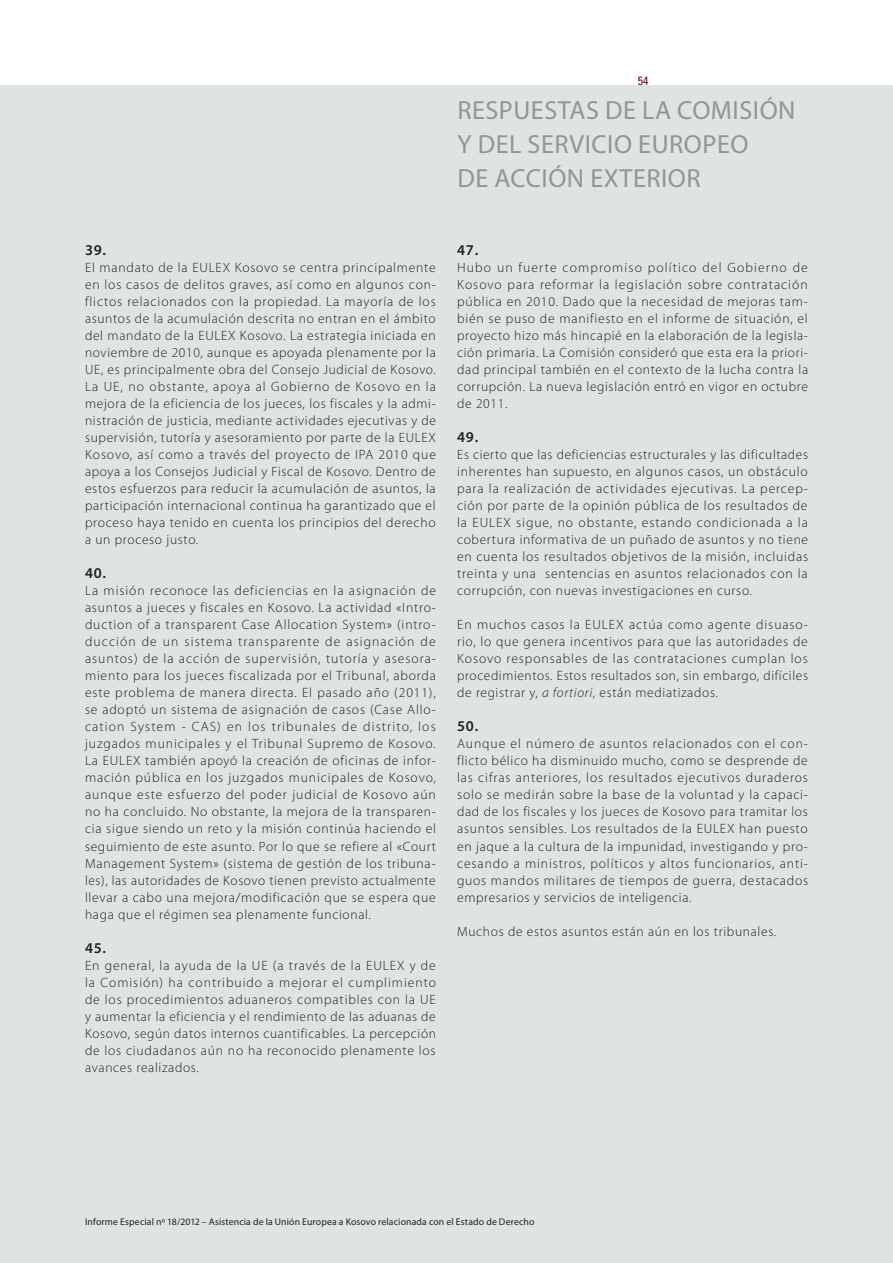
<style>
.page{position:relative;width:893px;height:1263px;background:#fff}
.page>*{position:absolute;margin:0;border:0;box-sizing:border-box;transform-origin:0 0}
.t1{font:26.25px/34px "Myriad Pro";letter-spacing:.02em;color:#939598}
.K_03_-_REP_CHIFFRE{font:600 15px "Myriad Pro";letter-spacing:.05em;color:#231f20}
.K_04_-_REP_TEXTE_COU{font:300 13.5px/17px "Myriad Pro";letter-spacing:.05em;color:#231f20;text-align:justify}
.t2{font:condensed 12px "Univers LT Std";color:#7a062a}
.t3{font:9.75px "Myriad Pro";letter-spacing:.015em;color:#231f20}
.s1{font-style:italic}
</style>
<div class="page">
<div style="left:0;top:85px;width:893px;height:1178px;background:#dfe3e2"></div>
<p class="t2" style="left:638px;top:73px;width:12px">54</p>
<h1 class="t1" style="left:457px;top:94px;width:340px">RESPUESTAS DE LA COMISIÓN<br>Y DEL SERVICIO EUROPEO<br>DE ACCIÓN EXTERIOR</h1>
<p class="K_03_-_REP_CHIFFRE" style="left:85px;top:242px;width:23px">39.</p>
<p class="K_04_-_REP_TEXTE_COU" style="left:85px;top:259px;width:353px">El mandato de la EULEX Kosovo se centra principalmente en los casos de delitos graves, así como en algunos con&shy;flictos relacionados con la propiedad. La mayoría de los asuntos de la acumulación descrita no entran en el ámbito del mandato de la EULEX Kosovo. La estrategia iniciada en noviembre de 2010, aunque es apoyada plenamente por la UE, es principalmente obra del Consejo Judicial de Kosovo.<br>La UE, no obstante, apoya al Gobierno de Kosovo en la mejora de la eficiencia de los jueces, los fiscales y la admi&shy;nistración de justicia, mediante actividades ejecutivas y de supervisión, tutoría y asesoramiento por parte de la EULEX Kosovo, así como a través del proyecto de IPA 2010 que apoya a los Consejos Judicial y Fiscal de Kosovo. Dentro de estos esfuerzos para reducir la acumulación de asuntos, la participación internacional continua ha garantizado que el proceso haya tenido en cuenta los principios del derecho a un proceso justo.</p>
<p class="K_03_-_REP_CHIFFRE" style="left:85px;top:565px;width:23px">40.</p>
<p class="K_04_-_REP_TEXTE_COU" style="left:85px;top:583px;width:352px">La misión reconoce las deficiencias en la asignación de asuntos a jueces y fiscales en Kosovo. La actividad «Intro&shy;duction of a transparent Case Allocation System» (intro&shy;ducción de un sistema transparente de asignación de asuntos) de la acción de supervisión, tutoría y asesora&shy;miento para los jueces fiscalizada por el Tribunal, aborda este problema de manera directa. El pasado año (2011), se adoptó un sistema de asignación de casos (Case Allo&shy;cation System - CAS) en los tribunales de distrito, los juzgados municipales y el Tribunal Supremo de Kosovo.<br>La EULEX también apoyó la creación de oficinas de infor&shy;mación pública en los juzgados municipales de Kosovo, aunque este esfuerzo del poder judicial de Kosovo aún no ha concluido. No obstante, la mejora de la transparen&shy;cia sigue siendo un reto y la misión continúa haciendo el seguimiento de este asunto. Por lo que se refiere al «Court Management System» (sistema de gestión de los tribuna&shy;les), las autoridades de Kosovo tienen previsto actualmente llevar a cabo una mejora/modificación que se espera que haga que el régimen sea plenamente funcional.</p>
<p class="K_03_-_REP_CHIFFRE" style="left:85px;top:939px;width:23px">45.</p>
<p class="K_04_-_REP_TEXTE_COU" style="left:85px;top:957px;width:352px">En general, la ayuda de la UE (a través de la EULEX y de la Comisión) ha contribuido a mejorar el cumplimiento de los procedimientos aduaneros compatibles con la UE y aumentar la eficiencia y el rendimiento de las aduanas de Kosovo, según datos internos cuantificables. La percepción de los ciudadanos aún no ha reconocido plenamente los avances realizados.</p>
<p class="K_03_-_REP_CHIFFRE" style="left:457px;top:242px;width:23px">47.</p>
<p class="K_04_-_REP_TEXTE_COU" style="left:457px;top:259px;width:353px">Hubo un fuerte compromiso político del Gobierno de Kosovo para reformar la legislación sobre contratación pública en 2010. Dado que la necesidad de mejoras tam&shy;bién se puso de manifiesto en el informe de situación, el proyecto hizo más hincapié en la elaboración de la legisla&shy;ción primaria. La Comisión consideró que esta era la priori&shy;dad principal también en el contexto de la lucha contra la corrupción. La nueva legislación entró en vigor en octubre de 2011.</p>
<p class="K_03_-_REP_CHIFFRE" style="left:457px;top:429px;width:23px">49.</p>
<p class="K_04_-_REP_TEXTE_COU" style="left:457px;top:446px;width:352px">Es cierto que las deficiencias estructurales y las dificultades inherentes han supuesto, en algunos casos, un obstáculo para la realización de actividades ejecutivas. La percep&shy;ción por parte de la opinión pública de los resultados de la EULEX sigue, no obstante, estando condicionada a la cobertura informativa de un puñado de asuntos y no tiene en cuenta los resultados objetivos de la misión, incluidas treinta y una sentencias en asuntos relacionados con la corrupción, con nuevas investigaciones en curso.</p>
<p class="K_04_-_REP_TEXTE_COU" style="left:457px;top:617px;width:352px">En muchos casos la EULEX actúa como agente disuaso&shy;rio, lo que genera incentivos para que las autoridades de Kosovo responsables de las contrataciones cumplan los procedimientos. Estos resultados son, sin embargo, difíciles de registrar y, <span class="s1">a fortiori</span>, están mediatizados.</p>
<p class="K_03_-_REP_CHIFFRE" style="left:457px;top:718px;width:23px">50.</p>
<p class="K_04_-_REP_TEXTE_COU" style="left:457px;top:736px;width:352px">Aunque el número de asuntos relacionados con el con&shy;flicto bélico ha disminuido mucho, como se desprende de las cifras anteriores, los resultados ejecutivos duraderos solo se medirán sobre la base de la voluntad y la capaci&shy;dad de los fiscales y los jueces de Kosovo para tramitar los asuntos sensibles. Los resultados de la EULEX han puesto en jaque a la cultura de la impunidad, investigando y pro&shy;cesando a ministros, políticos y altos funcionarios, anti&shy;guos mandos militares de tiempos de guerra, destacados empresarios y servicios de inteligencia.</p>
<p class="K_04_-_REP_TEXTE_COU" style="left:457px;top:923px;width:321px">Muchos de estos asuntos están aún en los tribunales.</p>
<p class="t3" style="left:85px;top:1216px;width:451px">Informe Especial nº 18/2012 – Asistencia de la Unión Europea a Kosovo relacionada con el Estado de Derecho</p>
</div>
